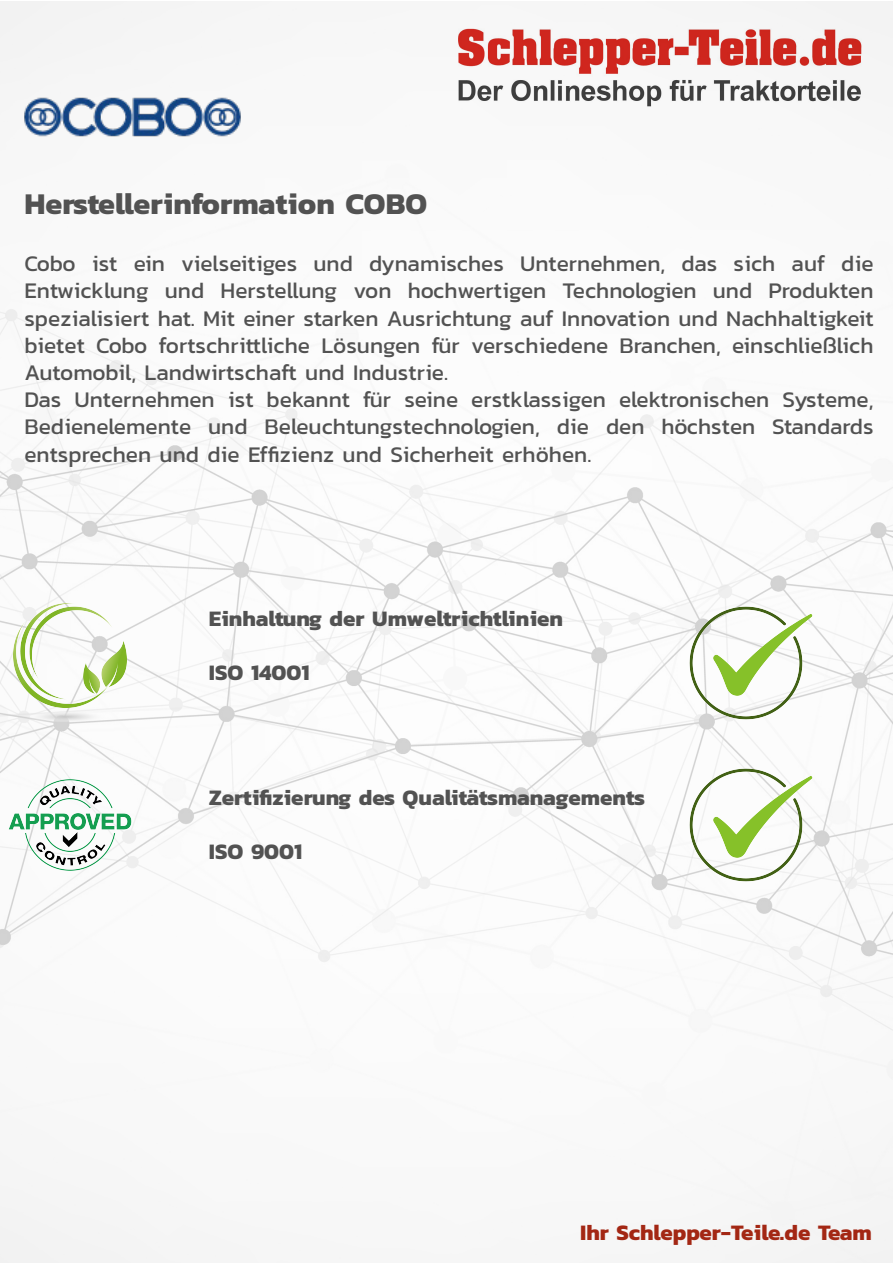
<style>
.page{position:relative;width:893px;height:1263px;background:#fff}
.page>*{position:absolute;margin:0;border:0;box-sizing:border-box;transform-origin:0 0}
.t1{font:700 30.6px "Kanit";color:#525252}
.t2{font:22.65px/27.3px "Kanit";color:#525252}
.t3{font:700 22.5px "Kanit";color:#525252}
.t4{font:700 22.5px "Kanit";color:#a32714}
</style>
<div class="page">
<img style="left:0;top:1px;width:893px;height:1262px">
<img style="left:458px;top:26px;width:403px;height:86px">
<img style="left:7px;top:762px;width:125px;height:126px">
<img style="left:660px;top:576px;width:173px;height:163px">
<img style="left:660px;top:739px;width:173px;height:172px">
<img style="left:13px;top:604px;width:114px;height:117px">
<img style="left:21px;top:77px;width:223px;height:80px">
<h1 class="t1" style="left:24px;top:180px;width:404px">Herstellerinformation COBO</h1>
<p class="t2" style="left:24px;top:249px;width:851px">Cobo ist ein vielseitiges und dynamisches Unternehmen, das sich auf die Entwicklung und Herstellung von hochwertigen Technologien und Produkten spezialisiert hat. Mit einer starken Ausrichtung auf Innovation und Nachhaltigkeit bietet Cobo fortschrittliche Lösungen für verschiedene Branchen, einschließlich Automobil, Landwirtschaft und Industrie.<br>Das Unternehmen ist bekannt für seine erstklassigen elektronischen Systeme, Bedienelemente und Beleuchtungstechnologien, die den höchsten Standards entsprechen und die Effizienz und Sicherheit erhöhen.</p>
<p class="t3" style="left:209px;top:601px;width:356px">Einhaltung der Umweltrichtlinien</p>
<p class="t3" style="left:209px;top:655px;width:102px">ISO 14001</p>
<p class="t3" style="left:209px;top:780px;width:438px">Zertifizierung des Qualitätsmanagements</p>
<p class="t3" style="left:209px;top:834px;width:95px">ISO 9001</p>
<p class="t4" style="left:580px;top:1214px;width:293px">Ihr Schlepper-Teile.de Team</p>
</div>
